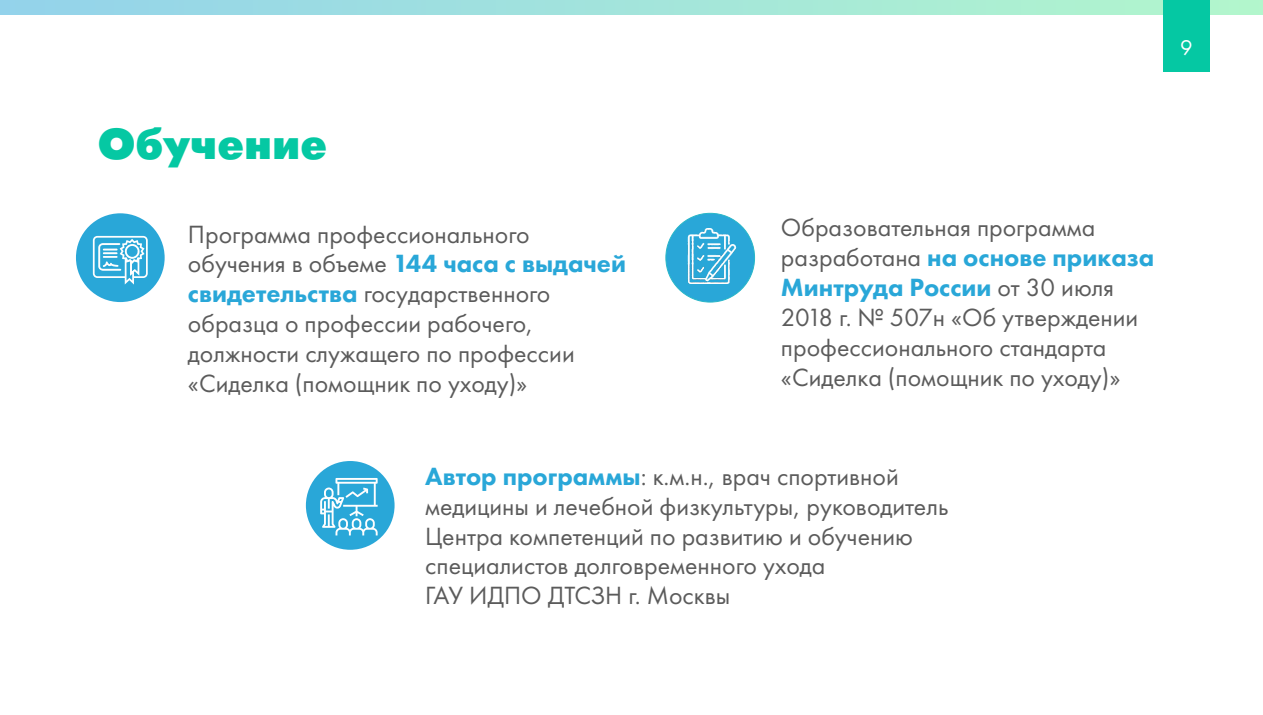
<style>
.page{position:relative;width:1263px;height:715px;background:#fff}
.page>*{position:absolute;margin:0;border:0;box-sizing:border-box;transform-origin:0 0}
.t1{font:43.05px "Futura Futuris Black C";color:#05c8a3}
.t2{font:25.8px/29.8px "Futura PT";color:#5b5b5b}
.t3{font:22.05px "Futura PT";color:#fefefe}
.s1{font-weight:800;color:#29a7d8}
</style>
<div class="page">
<svg style="left:0;top:0;width:1263px;height:15px"></svg>
<div style="left:1163px;top:0;width:46px;height:71px;background:#05c8a3"></div>
<div style="left:666px;top:213px;width:89px;height:89px;background:#29a7d8;border:1px solid #28b7c8;border-radius:50%"></div>
<img style="left:687px;top:228px;width:50px;height:55px">
<div style="left:76px;top:213px;width:89px;height:89px;background:#29a7d8;border-radius:50%"></div>
<svg style="left:93px;top:236px;width:55px;height:48px"></svg>
<div style="left:306px;top:461px;width:89px;height:88px;background:#29a7d8;border-radius:50%"></div>
<svg style="left:320px;top:478px;width:58px;height:57px"></svg>
<p class="t3" style="left:1180px;top:38px;width:14px">9</p>
<h1 class="t1" style="left:98px;top:126px;width:231px">Обучение</h1>
<p class="t2" style="left:188px;top:221px;width:439px">Программа профессионального обучения в объеме <span class="s1">144 часа с выдачей свидетельства</span> государственного образца о профессии рабочего, должности служащего по профессии «Сиделка (помощник по уходу)»</p>
<p class="t2" style="left:781px;top:214px;width:375px">Образовательная программа разработана <span class="s1">на основе приказа<br>Минтруда России</span> от 30 июля<br>2018 г. № 507н «Об утверждении профессионального стандарта «Сиделка (помощник по уходу)»</p>
<p class="t2" style="left:425px;top:463px;width:525px"><span class="s1">Автор программы</span>: к.м.н., врач спортивной медицины и лечебной физкультуры, руководитель Центра компетенций по развитию и обучению специалистов долговременного ухода<br>ГАУ ИДПО ДТСЗН г. Москвы</p>
</div>
